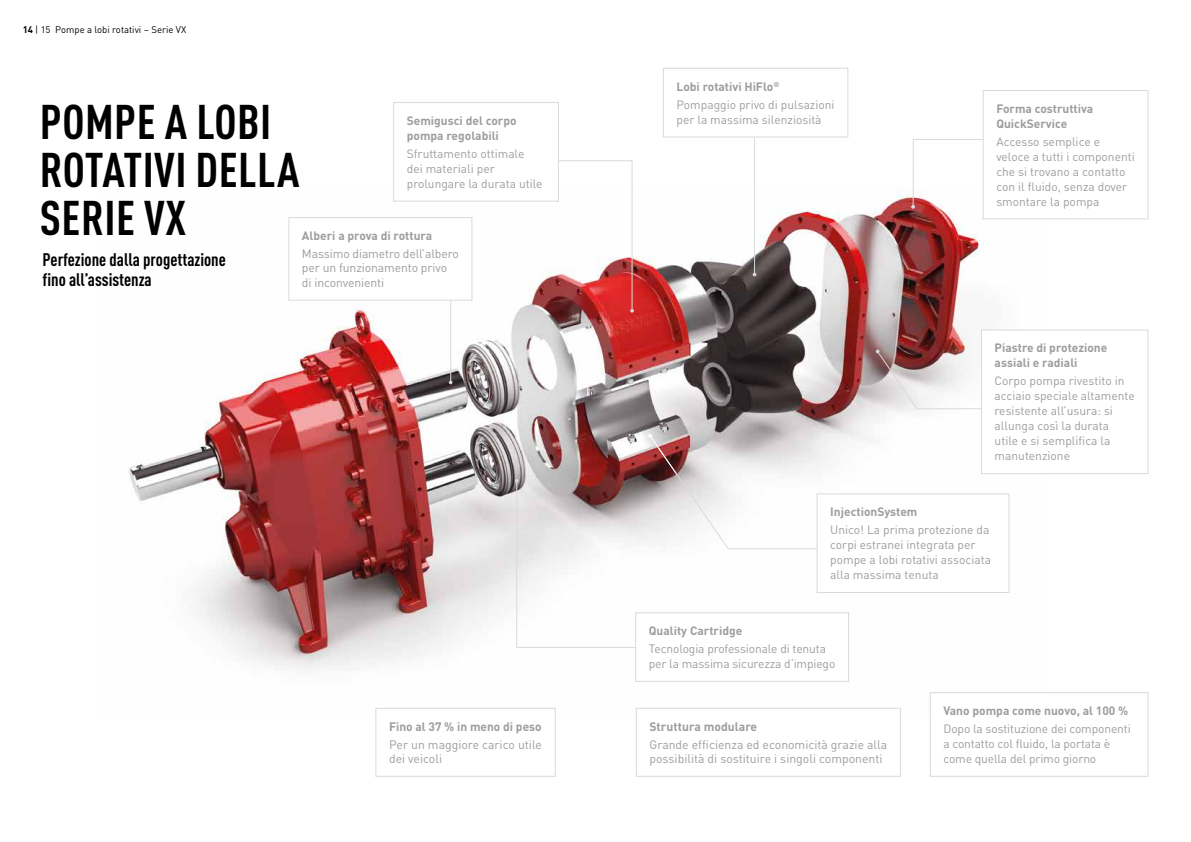
<style>
.page{position:relative;width:1191px;height:842px;background:#fff}
.page>*{position:absolute;margin:0;border:0;box-sizing:border-box;transform-origin:0 0}
.t1{font:700 condensed 48px/48px "DIN Pro";letter-spacing:.01em;color:#000}
.t2{font:700 condensed 18px/20px "DIN Pro";color:#000}
.t3{font:12.2px/14.6px "DIN Pro";color:#9d9d9c}
.t4{font:700 12.2px "DIN Pro";color:#9d9d9c}
.t5{font:12px/15px "DIN Pro";color:#9d9d9c}
.t6{font:700 12px/15px "DIN Pro";color:#9d9d9c}
.t7{font:9.5px "DIN Pro";color:#000}
.s1{font-weight:700}
</style>
<div class="page">
<img style="left:129px;top:188px;width:915px;height:482px">
<svg style="left:911px;top:139px;width:71px;height:70px"></svg>
<svg style="left:555px;top:160px;width:79px;height:153px"></svg>
<hr style="left:450px;top:300px;width:1px;height:82px;background:#dadada">
<hr style="left:754px;top:131px;width:1px;height:143px;background:#dadada">
<img style="left:875px;top:349px;width:106px;height:61px">
<svg style="left:515px;top:434px;width:313px;height:214px"></svg>
<div style="left:289px;top:218px;width:183px;height:82px;background:#fff"></div>
<div style="left:288px;top:217px;width:184px;height:84px;border:1px solid #dadada"></div>
<div style="left:394px;top:103px;width:164px;height:98px;background:#fff"></div>
<div style="left:393px;top:102px;width:166px;height:100px;border:1px solid #dadada"></div>
<div style="left:375px;top:708px;width:181px;height:69px;border:1px solid #dadada"></div>
<div style="left:929px;top:692px;width:219px;height:85px;border:1px solid #dadada"></div>
<div style="left:636px;top:708px;width:265px;height:69px;border:1px solid #dadada"></div>
<div style="left:983px;top:91px;width:165px;height:128px;background:#fff"></div>
<div style="left:982px;top:90px;width:166px;height:129px;border:1px solid #dadada"></div>
<div style="left:817px;top:494px;width:192px;height:98px;background:#fff"></div>
<div style="left:816px;top:493px;width:193px;height:100px;border:1px solid #dadada"></div>
<div style="left:635px;top:613px;width:213px;height:68px;background:#fff"></div>
<div style="left:635px;top:612px;width:214px;height:70px;border:1px solid #dadada"></div>
<div style="left:981px;top:330px;width:167px;height:144px;background:#fff"></div>
<div style="left:981px;top:329px;width:167px;height:145px;border:1px solid #dadada"></div>
<div style="left:663px;top:68px;width:185px;height:69px;background:#fff"></div>
<div style="left:663px;top:68px;width:185px;height:69px;border:1px solid #dadada"></div>
<p class="t7" style="left:23px;top:22px;width:165px"><span class="s1">14</span> | 15 Pompe a lobi rotativi – Serie VX</p>
<h1 class="t1" style="left:40px;top:94px;width:261px">POMPE A LOBI<br>ROTATIVI DELLA<br>SERIE VX</h1>
<h2 class="t2" style="left:43px;top:248px;width:185px">Perfezione dalla progettazione fino all’assistenza</h2>
<p class="t6" style="left:407px;top:112px;width:111px">Semigusci del corpo pompa regolabili</p>
<p class="t5" style="left:407px;top:145px;width:137px">Sfruttamento ottimale dei materiali per prolungare la durata utile</p>
<p class="t6" style="left:302px;top:227px;width:132px">Alberi a prova di rottura</p>
<p class="t3" style="left:302px;top:245px;width:158px">Massimo diametro dell’albero per un funzionamento privo di inconvenienti</p>
<p class="t4" style="left:389px;top:717px;width:154px">Fino al 37 % in meno di peso</p>
<p class="t3" style="left:389px;top:736px;width:154px">Per un maggiore carico utile dei veicoli</p>
<p class="t5" style="left:676px;top:77px;width:160px;line-height:18.1px"><span class="s1">Lobi rotativi HiFlo</span><sup>®<br></sup>Pompaggio privo di pulsazioni</p>
<p class="t5" style="left:676px;top:111px;width:147px">per la massima silenziosità</p>
<p class="t6" style="left:996px;top:100px;width:99px">Forma costruttiva<br>QuickService</p>
<p class="t5" style="left:996px;top:133px;width:140px">Accesso semplice e veloce a tutti i componenti che si trovano a contatto con il fluido, senza dover smontare la pompa</p>
<p class="t6" style="left:994px;top:340px;width:114px">Piastre di protezione assiali e radiali</p>
<p class="t5" style="left:994px;top:373px;width:142px">Corpo pompa rivestito in acciaio speciale altamente resistente all’usura: si allunga così la durata utile e si semplifica la manutenzione</p>
<p class="t6" style="left:830px;top:504px;width:89px">InjectionSystem</p>
<p class="t5" style="left:830px;top:522px;width:162px">Unico! La prima protezione da corpi estranei integrata per pompe a lobi rotativi associata alla massima tenuta</p>
<p class="t6" style="left:649px;top:622px;width:95px">Quality Cartridge</p>
<p class="t5" style="left:649px;top:641px;width:188px">Tecnologia professionale di tenuta per la massima sicurezza d‘impiego</p>
<p class="t4" style="left:649px;top:717px;width:109px">Struttura modulare</p>
<p class="t3" style="left:649px;top:736px;width:239px">Grande efficienza ed economicità grazie alla possibilità di sostituire i singoli componenti</p>
<p class="t6" style="left:943px;top:702px;width:186px">Vano pompa come nuovo, al 100 %</p>
<p class="t5" style="left:943px;top:720px;width:189px">Dopo la sostituzione dei componenti a contatto col fluido, la portata è come quella del primo giorno</p>
</div>
